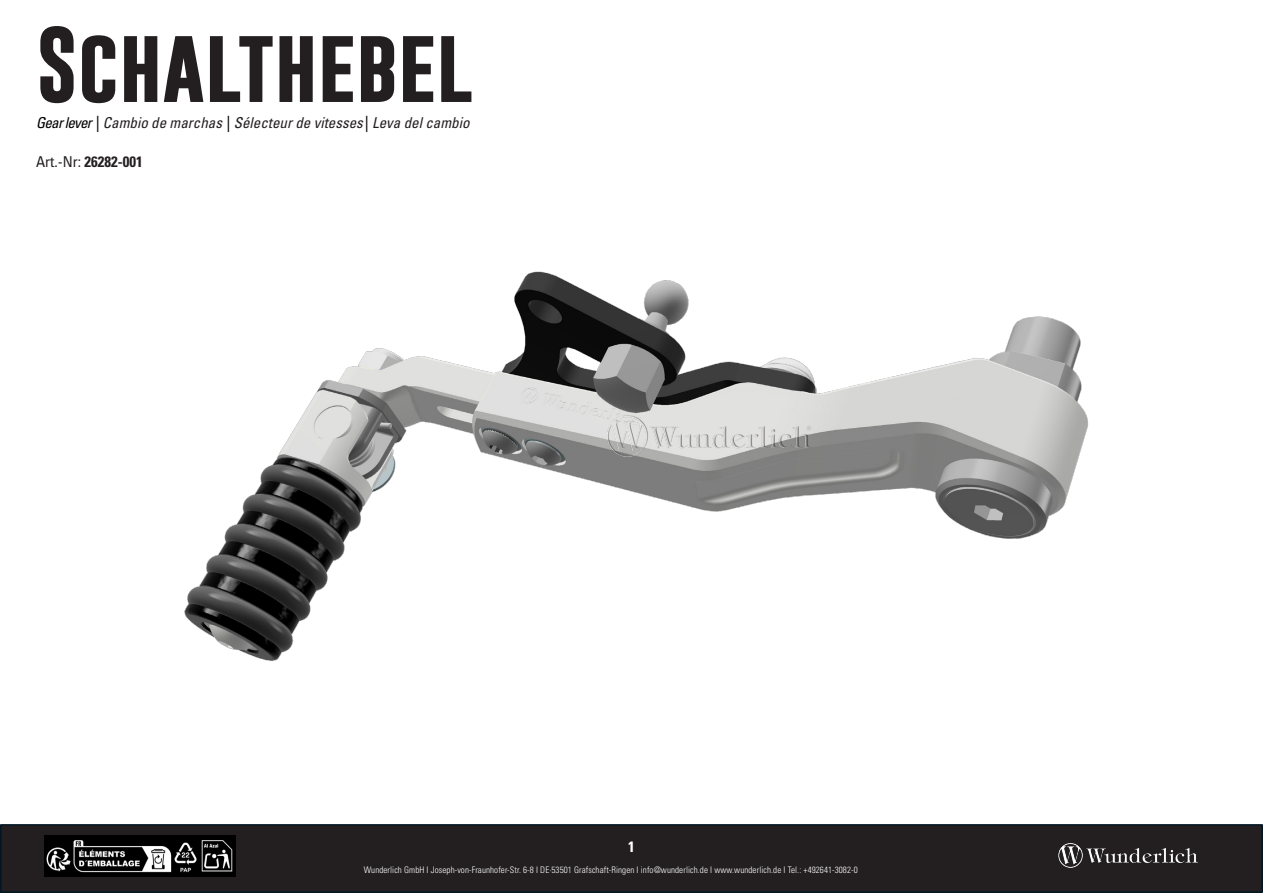
<style>
.page{position:relative;width:1263px;height:893px;background:#fff}
.page>*{position:absolute;margin:0;border:0;box-sizing:border-box;transform-origin:0 0}
.t1{font:700 76.5px "Gobold";color:#231f20}
.t2{font:italic condensed 15px "Univers LT Std";color:#231f20}
.t3{font:700 condensed 15px "Univers LT Std";color:#231f20}
.t4{font:700 condensed 15px "Univers LT Std";color:#fff}
.t5{font:300 condensed 9px "Univers LT Std";letter-spacing:.01em;color:#fff}
.s1{color:#000}
.s2{font-weight:400}
</style>
<div class="page">
<div style="left:1px;top:825px;width:1261px;height:67px;background:#231f20"></div>
<div style="left:0;top:824px;width:1263px;height:69px;border:2px solid #011622"></div>
<img style="left:1054px;top:824px;width:209px;height:69px">
<img style="left:45px;top:836px;width:190px;height:41px">
<img style="left:184px;top:271px;width:905px;height:390px">
<img style="left:608px;top:416px;width:206px;height:40px">
<p class="t1" style="left:36px;top:15px;width:438px">SCHALTHEBEL</p>
<p class="t2" style="left:36px;top:113px;width:435px"><span class="s1">Gear lever |</span> Cambio de marchas <span class="s1">|</span> Sélecteur de vitesses<span class="s1">|</span> Leva del cambio</p>
<p class="t3" style="left:36px;top:152px;width:108px"><span class="s2">Art.-Nr:</span> 26282-001</p>
<h2 class="t4" style="left:628px;top:838px;width:8px">1</h2>
<p class="t5" style="left:364px;top:865px;width:495px">Wunderlich GmbH I Joseph-von-Fraunhofer-Str. 6-8 I DE·53501 Grafschaft-Ringen I info@wunderlich.de I www.wunderlich.de I Tel.: +492641-3082-0</p>
</div>
